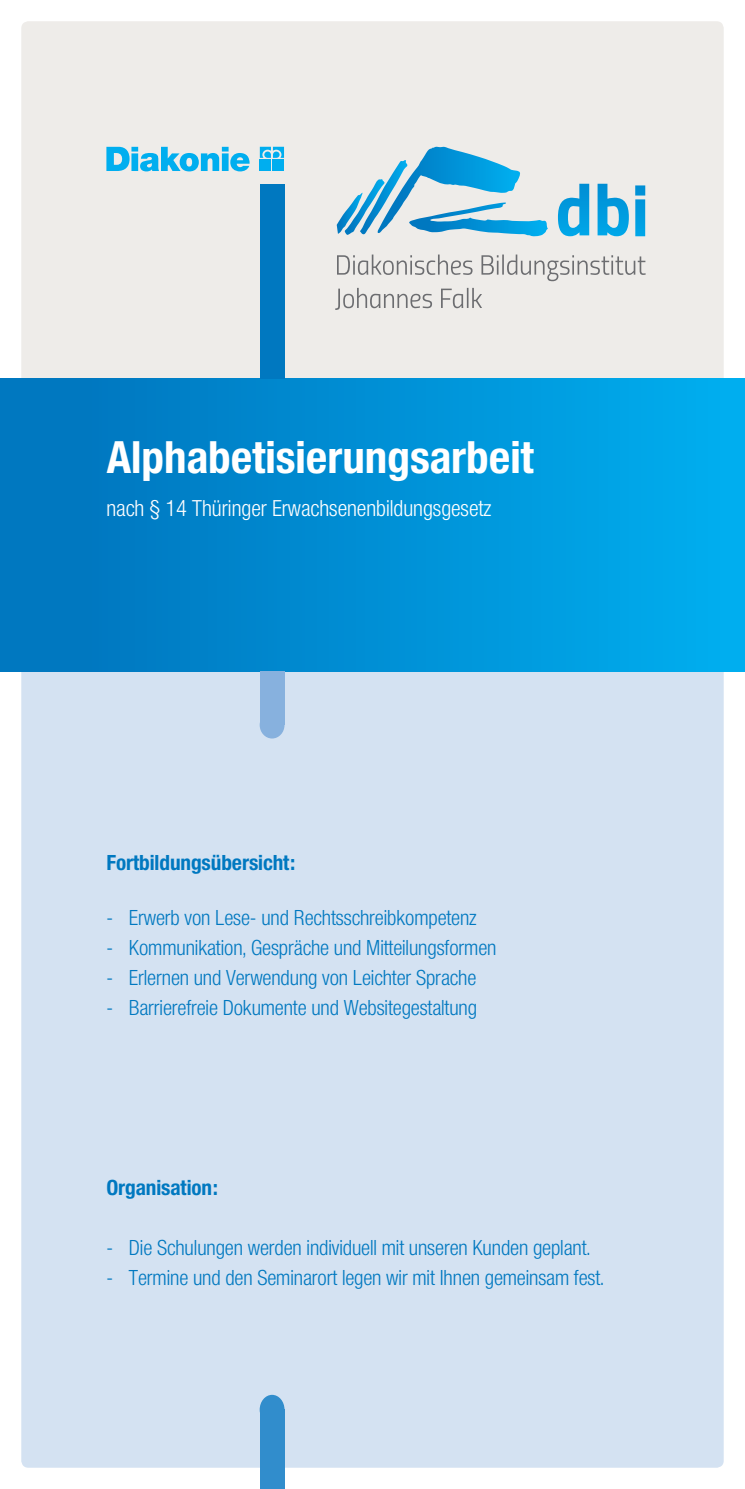
<style>
.page{position:relative;width:745px;height:1489px;background:#fff}
.page>*{position:absolute;margin:0;border:0;box-sizing:border-box;transform-origin:0 0}
.t1{font:700 45px "Neue Helvetica Condensed BQ";color:#fff}
.t2{font:300 22.5px "Neue Helvetica Condensed BQ";color:#fff}
.t3{font:300 21.25px "Neue Helvetica Condensed BQ";letter-spacing:-.005em;color:#0078c0}
.t4{font:700 21.25px "Neue Helvetica Condensed BQ";letter-spacing:-.005em;color:#0078c0}
</style>
<div class="page">
<div style="left:21px;top:660px;width:702px;height:807px;background:#d4e2f2;border-radius:7px"></div>
<div style="left:21px;top:21px;width:702px;height:510px;background:#eeece9;border-radius:7px"></div>
<div style="left:0;top:379px;width:744px;height:292px;background:linear-gradient(to right,#0072bb,#00aeef)"></div>
<div style="left:259px;top:1409px;width:25px;height:79px;background:#318dcc"></div>
<div style="left:259px;top:1394px;width:25px;height:30px;background:#318dcc;border-radius:50%"></div>
<div style="left:259px;top:711px;width:25px;height:27px;background:#87b1de;border-radius:50%"></div>
<div style="left:259px;top:671px;width:25px;height:54px;background:#87b1de"></div>
<div style="left:259px;top:184px;width:25px;height:195px;background:#0078c0"></div>
<svg style="left:336px;top:147px;width:211px;height:89px"></svg>
<svg style="left:335px;top:288px;width:147px;height:22px"></svg>
<svg style="left:337px;top:254px;width:308px;height:27px"></svg>
<svg style="left:557px;top:184px;width:32px;height:52px"></svg>
<svg style="left:597px;top:184px;width:31px;height:52px"></svg>
<svg style="left:635px;top:185px;width:9px;height:51px"></svg>
<svg style="left:106px;top:147px;width:143px;height:24px"></svg>
<svg style="left:260px;top:147px;width:24px;height:11px"></svg>
<div style="left:260px;top:160px;width:11px;height:11px;background:#00aeef"></div>
<div style="left:273px;top:160px;width:11px;height:11px;background:#00aeef"></div>
<h1 class="t1" style="left:107px;top:429px;width:428px">Alphabetisierungsarbeit</h1>
<p class="t2" style="left:106px;top:495px;width:386px">nach § 14 Thüringer Erwachsenenbildungsgesetz</p>
<p class="t4" style="left:106px;top:849px;width:190px">Fortbildungsübersicht:</p>
<p class="t3" style="left:106px;top:904px;width:371px">- Erwerb von Lese- und Rechtsschreibkompetenz</p>
<p class="t3" style="left:106px;top:934px;width:391px">- Kommunikation, Gespräche und Mitteilungsformen</p>
<p class="t3" style="left:106px;top:964px;width:371px">- Erlernen und Verwendung von Leichter Sprache</p>
<p class="t3" style="left:106px;top:994px;width:372px">- Barrierefreie Dokumente und Websitegestaltung</p>
<p class="t4" style="left:106px;top:1174px;width:113px">Organisation:</p>
<p class="t3" style="left:106px;top:1234px;width:485px">- Die Schulungen werden individuell mit unseren Kunden geplant.</p>
<p class="t3" style="left:106px;top:1264px;width:499px">- Termine und den Seminarort legen wir mit Ihnen gemeinsam fest.</p>
</div>
